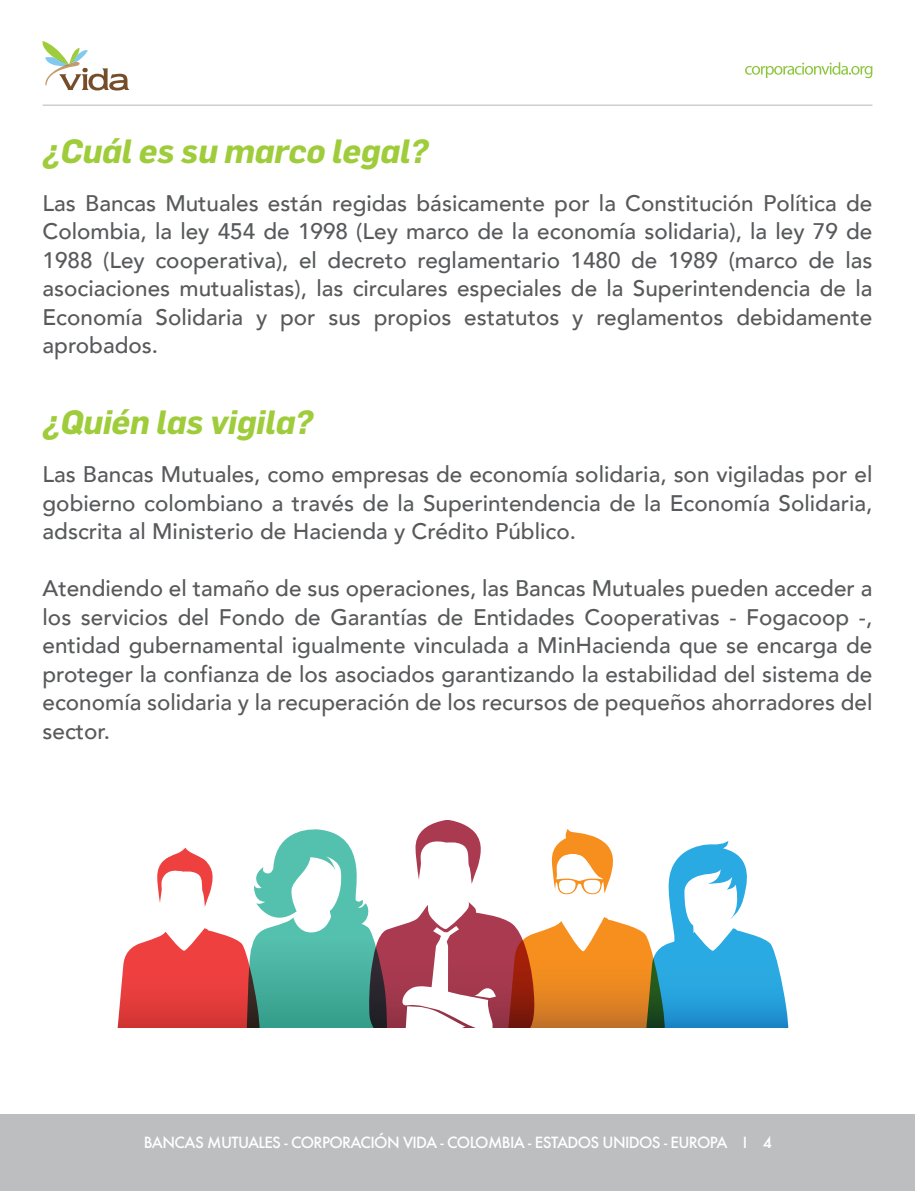
<style>
.page{position:relative;width:915px;height:1191px;background:#fff}
.page>*{position:absolute;margin:0;border:0;box-sizing:border-box;transform-origin:0 0}
.t1{font:italic 700 33px "Flama";letter-spacing:-.01em;color:#9fcc3b}
.t2{font:500 22.5px/28.5px "Avenir";color:#58595b;text-align:justify}
.t3{font:500 15px "Futura";letter-spacing:-.045em;color:#fff}
</style>
<div class="page">
<div style="left:0;top:1114px;width:914px;height:77px;background:#bcbec0"></div>
<svg style="left:42px;top:41px;width:87px;height:49px"></svg>
<svg style="left:745px;top:62px;width:127px;height:16px"></svg>
<hr style="left:43px;top:105px;width:829px;height:1px;background:#bcbec0">
<svg style="left:117px;top:820px;width:671px;height:207px"></svg>
<h1 class="t1" style="left:43px;top:131px;width:387px">¿Cuál es su marco legal?</h1>
<p class="t2" style="left:43px;top:187px;width:831px">Las Bancas Mutuales están regidas básicamente por la Constitución Política de Colombia, la ley 454 de 1998 (Ley marco de la economía solidaria), la ley 79 de 1988 (Ley cooperativa), el decreto reglamentario 1480 de 1989 (marco de las asociaciones mutualistas), las circulares especiales de la Superintendencia de la Economía Solidaria y por sus propios estatutos y reglamentos debidamente aprobados.</p>
<h1 class="t1" style="left:43px;top:402px;width:272px">¿Quién las vigila?</h1>
<p class="t2" style="left:43px;top:459px;width:831px">Las Bancas Mutuales, como empresas de economía solidaria, son vigiladas por el gobierno colombiano a través de la Superintendencia de la Economía Solidaria, adscrita al Ministerio de Hacienda y Crédito Público.</p>
<p class="t2" style="left:43px;top:573px;width:831px">Atendiendo el tamaño de sus operaciones, las Bancas Mutuales pueden acceder a los servicios del Fondo de Garantías de Entidades Cooperativas - Fogacoop -, entidad gubernamental igualmente vinculada a MinHacienda que se encarga de proteger la confianza de los asociados garantizando la estabilidad del sistema de economía solidaria y la recuperación de los recursos de pequeños ahorradores del sector.</p>
<p class="t3" style="left:144px;top:1132px;width:629px">BANCAS MUTUALES - CORPORACIÓN VIDA - COLOMBIA - ESTADOS UNIDOS - EUROPA I 4</p>
</div>
